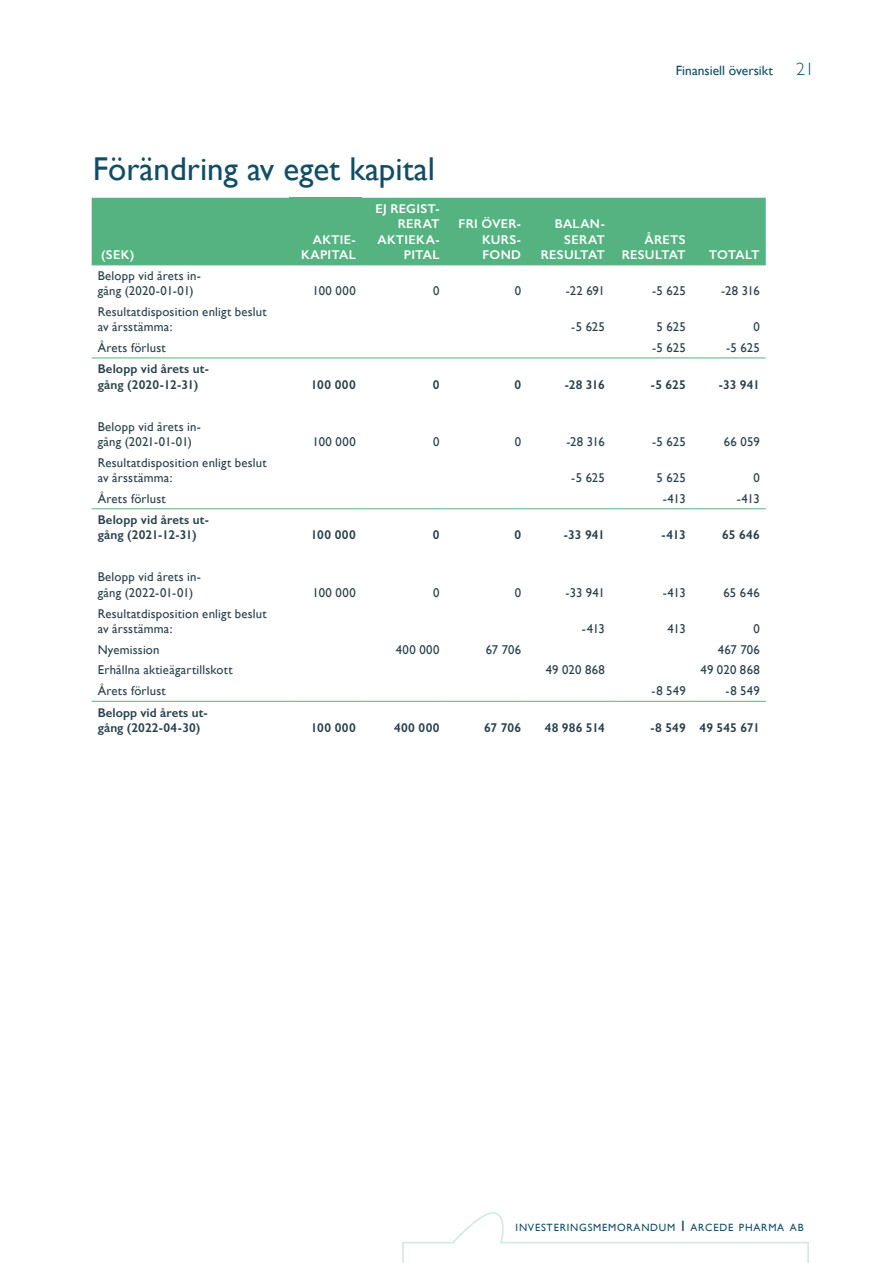
<style>
.page{position:relative;width:893px;height:1263px;background:#fff}
.page>*{position:absolute;margin:0;border:0;box-sizing:border-box;transform-origin:0 0}
.t1{font:33px "Gill Sans";color:#114e65}
.t2{font:300 18px "Gill Sans";color:#114e65}
.t3{font:13.5px "Gill Sans";color:#114e65}
.t4{font:12.75px/15.3px "Gill Sans";letter-spacing:.015em;color:#28404b}
.t5{font:600 12.75px/15.3px "Gill Sans";letter-spacing:.01em;color:#28404b}
.t6{font:600 12.75px/15.3px "Gill Sans";letter-spacing:.025em;color:#fff;text-align:right}
.t7{font:10.5px "Gill Sans";letter-spacing:.07em;color:#114e65}
.s1{font-size:15px}
</style>
<div class="page">
<svg style="left:402px;top:1212px;width:407px;height:51px"></svg>
<div style="left:92px;top:198px;width:674px;height:67px;background:#54b380"></div>
<div style="left:289px;top:198px;width:73px;height:67px;background:#54b380"></div>
<hr style="left:92px;top:358px;width:197px;height:1px;background:#54b380">
<hr style="left:289px;top:358px;width:73px;height:1px;background:#54b380">
<hr style="left:362px;top:358px;width:84px;height:1px;background:#54b380">
<hr style="left:446px;top:358px;width:81px;height:1px;background:#54b380">
<hr style="left:527px;top:358px;width:84px;height:1px;background:#54b380">
<hr style="left:611px;top:358px;width:81px;height:1px;background:#54b380">
<hr style="left:692px;top:358px;width:74px;height:1px;background:#54b380">
<hr style="left:92px;top:508px;width:197px;height:1px;background:#54b380">
<hr style="left:289px;top:508px;width:73px;height:1px;background:#54b380">
<hr style="left:362px;top:508px;width:84px;height:1px;background:#54b380">
<hr style="left:446px;top:508px;width:81px;height:1px;background:#54b380">
<hr style="left:527px;top:508px;width:84px;height:1px;background:#54b380">
<hr style="left:611px;top:508px;width:81px;height:1px;background:#54b380">
<hr style="left:692px;top:508px;width:74px;height:1px;background:#54b380">
<hr style="left:92px;top:701px;width:197px;height:1px;background:#54b380">
<hr style="left:289px;top:701px;width:73px;height:1px;background:#54b380">
<hr style="left:362px;top:701px;width:84px;height:1px;background:#54b380">
<hr style="left:446px;top:701px;width:81px;height:1px;background:#54b380">
<hr style="left:527px;top:701px;width:84px;height:1px;background:#54b380">
<hr style="left:611px;top:701px;width:81px;height:1px;background:#54b380">
<hr style="left:692px;top:701px;width:74px;height:1px;background:#54b380">
<hr style="left:92px;top:265px;width:197px;height:1px;background:#54b380">
<hr style="left:289px;top:265px;width:73px;height:1px;background:#54b380">
<hr style="left:362px;top:265px;width:84px;height:1px;background:#54b380">
<hr style="left:446px;top:265px;width:81px;height:1px;background:#54b380">
<hr style="left:527px;top:265px;width:84px;height:1px;background:#54b380">
<hr style="left:611px;top:265px;width:81px;height:1px;background:#54b380">
<hr style="left:692px;top:265px;width:74px;height:1px;background:#54b380">
<p class="t3" style="left:676px;top:63px;width:98px">Finansiell översikt</p>
<h2 class="t2" style="left:796px;top:55px;width:20px">21</h2>
<h1 class="t1" style="left:93px;top:150px;width:344px">Förändring av eget kapital</h1>
<p class="t6" style="left:101px;top:247px;width:35px">(SEK)</p>
<p class="t6" style="left:301px;top:232px;width:56px">AKTIE-<br>KAPITAL</p>
<p class="t6" style="left:376px;top:201px;width:66px">EJ REGIST-<br>RERAT<br>AKTIEKA-<br>PITAL</p>
<p class="t6" style="left:482px;top:216px;width:40px;text-align:justify;text-indent:-24px">FRI ÖVER-KURS-FOND</p>
<p class="t6" style="left:541px;top:216px;width:66px">BALAN-<br>SERAT<br>RESULTAT</p>
<p class="t6" style="left:622px;top:232px;width:66px">ÅRETS<br>RESULTAT</p>
<p class="t6" style="left:709px;top:247px;width:52px">TOTALT</p>
<p class="t4" style="left:98px;top:268px;width:105px">Belopp vid årets in&shy;gång (2020-01-01)</p>
<p class="t4" style="left:98px;top:304px;width:171px">Resultatdisposition enligt beslut av årsstämma:</p>
<p class="t4" style="left:313px;top:283px;width:45px">100 000</p>
<p class="t4" style="left:433px;top:283px;width:8px">0</p>
<p class="t4" style="left:515px;top:283px;width:8px">0</p>
<p class="t4" style="left:566px;top:283px;width:41px">-22 691</p>
<p class="t4" style="left:652px;top:283px;width:35px">-5 625</p>
<p class="t4" style="left:721px;top:283px;width:40px">-28 316</p>
<p class="t4" style="left:571px;top:319px;width:35px">-5 625</p>
<p class="t4" style="left:657px;top:319px;width:31px">5 625</p>
<p class="t4" style="left:753px;top:319px;width:8px">0</p>
<p class="t4" style="left:98px;top:340px;width:70px">Årets förlust</p>
<p class="t4" style="left:652px;top:340px;width:35px">-5 625</p>
<p class="t4" style="left:726px;top:340px;width:35px">-5 625</p>
<p class="t5" style="left:98px;top:361px;width:113px">Belopp vid årets ut&shy;gång (2020-12-31)</p>
<p class="t5" style="left:311px;top:376px;width:46px">100 000</p>
<p class="t5" style="left:433px;top:376px;width:8px">0</p>
<p class="t5" style="left:514px;top:376px;width:8px">0</p>
<p class="t5" style="left:565px;top:376px;width:42px">-28 316</p>
<p class="t5" style="left:651px;top:376px;width:36px">-5 625</p>
<p class="t5" style="left:719px;top:376px;width:43px">-33 941</p>
<p class="t4" style="left:98px;top:418px;width:105px">Belopp vid årets in&shy;gång (2021-01-01)</p>
<p class="t4" style="left:98px;top:455px;width:171px">Resultatdisposition enligt beslut av årsstämma:</p>
<p class="t4" style="left:313px;top:434px;width:45px">100 000</p>
<p class="t4" style="left:433px;top:434px;width:8px">0</p>
<p class="t4" style="left:515px;top:434px;width:8px">0</p>
<p class="t4" style="left:566px;top:434px;width:40px">-28 316</p>
<p class="t4" style="left:652px;top:434px;width:35px">-5 625</p>
<p class="t4" style="left:724px;top:434px;width:37px">66 059</p>
<p class="t4" style="left:571px;top:470px;width:35px">-5 625</p>
<p class="t4" style="left:657px;top:470px;width:31px">5 625</p>
<p class="t4" style="left:753px;top:470px;width:8px">0</p>
<p class="t4" style="left:98px;top:491px;width:70px">Årets förlust</p>
<p class="t4" style="left:663px;top:491px;width:24px">-413</p>
<p class="t4" style="left:737px;top:491px;width:24px">-413</p>
<p class="t5" style="left:98px;top:512px;width:113px">Belopp vid årets ut&shy;gång (2021-12-31)</p>
<p class="t5" style="left:311px;top:527px;width:46px">100 000</p>
<p class="t5" style="left:433px;top:527px;width:8px">0</p>
<p class="t5" style="left:514px;top:527px;width:8px">0</p>
<p class="t5" style="left:564px;top:527px;width:43px">-33 941</p>
<p class="t5" style="left:662px;top:527px;width:26px">-413</p>
<p class="t5" style="left:722px;top:527px;width:39px">65 646</p>
<p class="t4" style="left:98px;top:569px;width:105px">Belopp vid årets in&shy;gång (2022-01-01)</p>
<p class="t4" style="left:98px;top:605px;width:171px">Resultatdisposition enligt beslut av årsstämma:</p>
<p class="t4" style="left:313px;top:585px;width:45px">100 000</p>
<p class="t4" style="left:433px;top:585px;width:8px">0</p>
<p class="t4" style="left:515px;top:585px;width:8px">0</p>
<p class="t4" style="left:565px;top:585px;width:41px">-33 941</p>
<p class="t4" style="left:663px;top:585px;width:24px">-413</p>
<p class="t4" style="left:723px;top:585px;width:38px">65 646</p>
<p class="t4" style="left:582px;top:621px;width:24px">-413</p>
<p class="t4" style="left:668px;top:621px;width:20px">413</p>
<p class="t4" style="left:753px;top:621px;width:8px">0</p>
<p class="t4" style="left:98px;top:642px;width:63px">Nyemission</p>
<p class="t4" style="left:396px;top:642px;width:45px">400 000</p>
<p class="t4" style="left:486px;top:642px;width:37px">67 706</p>
<p class="t4" style="left:718px;top:642px;width:44px">467 706</p>
<p class="t4" style="left:98px;top:662px;width:137px">Erhållna aktieägartillskott</p>
<p class="t4" style="left:546px;top:662px;width:61px">49 020 868</p>
<p class="t4" style="left:701px;top:662px;width:61px">49 020 868</p>
<p class="t4" style="left:98px;top:683px;width:70px">Årets förlust</p>
<p class="t4" style="left:651px;top:683px;width:36px">-8 549</p>
<p class="t4" style="left:725px;top:683px;width:36px">-8 549</p>
<p class="t5" style="left:98px;top:704px;width:111px">Belopp vid årets ut&shy;gång (2022-04-30)</p>
<p class="t5" style="left:311px;top:720px;width:46px">100 000</p>
<p class="t5" style="left:394px;top:720px;width:47px">400 000</p>
<p class="t5" style="left:484px;top:720px;width:39px">67 706</p>
<p class="t5" style="left:545px;top:720px;width:62px">48 986 514</p>
<p class="t5" style="left:650px;top:720px;width:111px">-8 549 49 545 671</p>
<p class="t7" style="left:516px;top:1221px;width:289px">INVESTERINGSMEMORANDUM <span class="s1">I</span> ARCEDE PHARMA AB</p>
</div>
